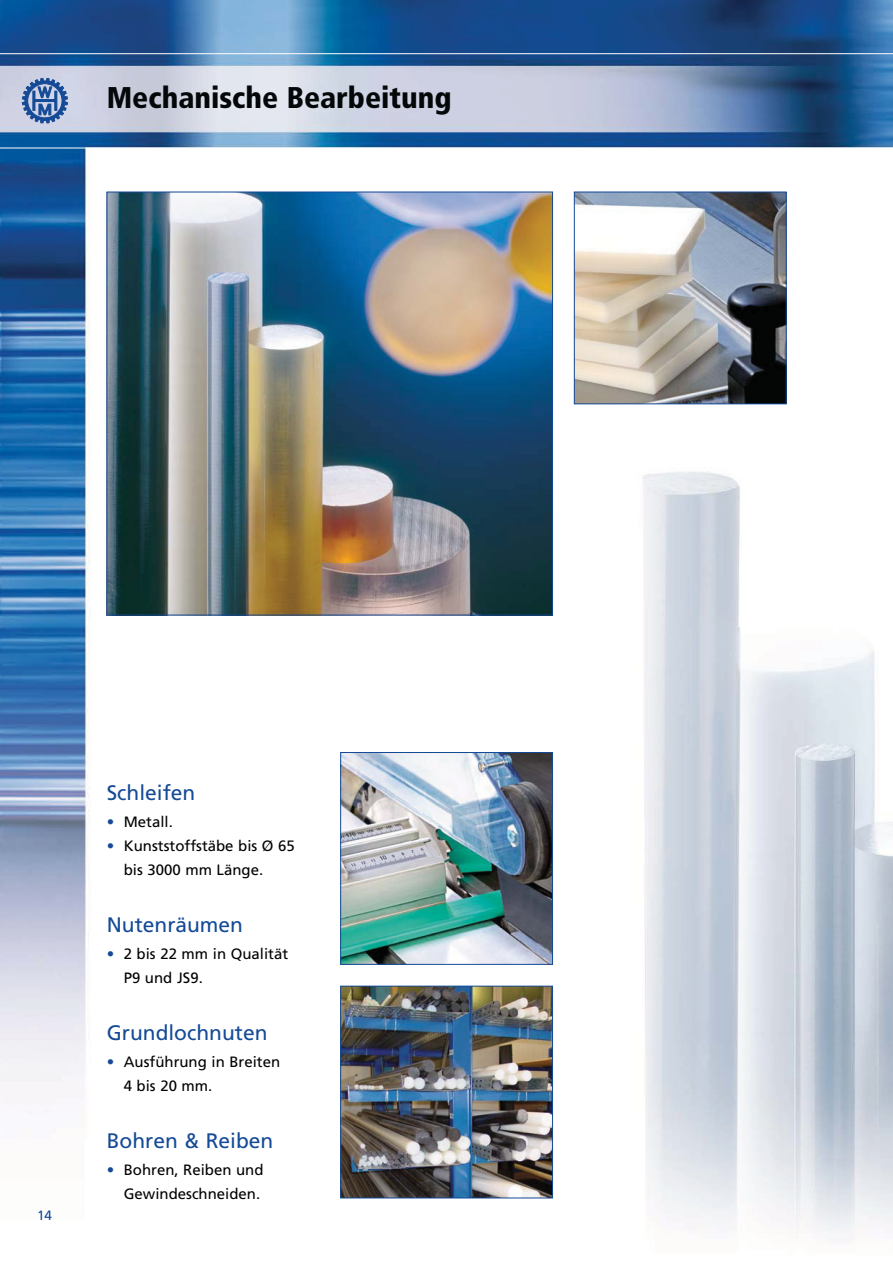
<style>
.page{position:relative;width:893px;height:1263px;background:#fff}
.page>*{position:absolute;margin:0;border:0;box-sizing:border-box;transform-origin:0 0}
.t1{font:900 condensed 30px "Frutiger";color:#040809}
.t2{font:21px "Frutiger";color:#144a96}
.t3{font:15px/24px "Frutiger";color:#010202}
.t4{font:13.5px "Frutiger";color:#144a96}
.s1{color:#144a96}
</style>
<div class="page">
<img style="left:1px;top:1px;width:892px;height:1137px">
<div style="left:128px;top:160px;width:765px;height:1102px;background:#fff"></div>
<img style="left:573px;top:398px;width:320px;height:843px">
<img style="left:109px;top:194px;width:442px;height:419px">
<img style="left:576px;top:194px;width:208px;height:208px">
<div style="left:574px;top:192px;width:212px;height:212px;border:1px solid #144a96"></div>
<hr style="left:1px;top:148px;width:892px;height:1px;background:#fff">
<hr style="left:1px;top:53px;width:892px;height:1px;background:#fff">
<svg style="left:22px;top:78px;width:46px;height:45px;background:#6d8bbb"></svg>
<div style="left:28px;top:84px;width:34px;height:34px;border:1px solid #144a96;border-radius:50%"></div>
<img style="left:342px;top:988px;width:209px;height:208px">
<div style="left:340px;top:986px;width:213px;height:212px;border:1px solid #144a96"></div>
<img style="left:342px;top:754px;width:209px;height:209px">
<div style="left:340px;top:752px;width:213px;height:213px;border:1px solid #144a96"></div>
<h1 class="t1" style="left:107px;top:86px;width:346px">Mechanische Bearbeitung</h1>
<p class="t4" style="left:37px;top:1210px;width:16px">14</p>
<h2 class="t2" style="left:107px;top:785px;width:90px">Schleifen</h2>
<p class="t3" style="left:107px;top:811px;width:68px"><span class="s1">•</span> Metall.</p>
<p class="t3" style="left:124px;top:835px;width:173px;text-indent:-17px"><span class="s1">•</span> Kunststoffstäbe bis Ø 65 bis 3000 mm Länge.</p>
<h2 class="t2" style="left:107px;top:916px;width:138px">Nutenräumen</h2>
<p class="t3" style="left:124px;top:943px;width:166px;text-indent:-17px"><span class="s1">•</span> 2 bis 22 mm in Qualität<br>P9 und JS9.</p>
<h2 class="t2" style="left:107px;top:1024px;width:162px">Grundlochnuten</h2>
<p class="t3" style="left:124px;top:1051px;width:158px;text-indent:-17px"><span class="s1">•</span> Ausführung in Breiten<br>4 bis 20 mm.</p>
<h2 class="t2" style="left:107px;top:1132px;width:168px">Bohren &amp; Reiben</h2>
<p class="t3" style="left:107px;top:1159px;width:158px;text-align:right"><span class="s1">•</span> Bohren, Reiben und<br>Gewindeschneiden.</p>
</div>
